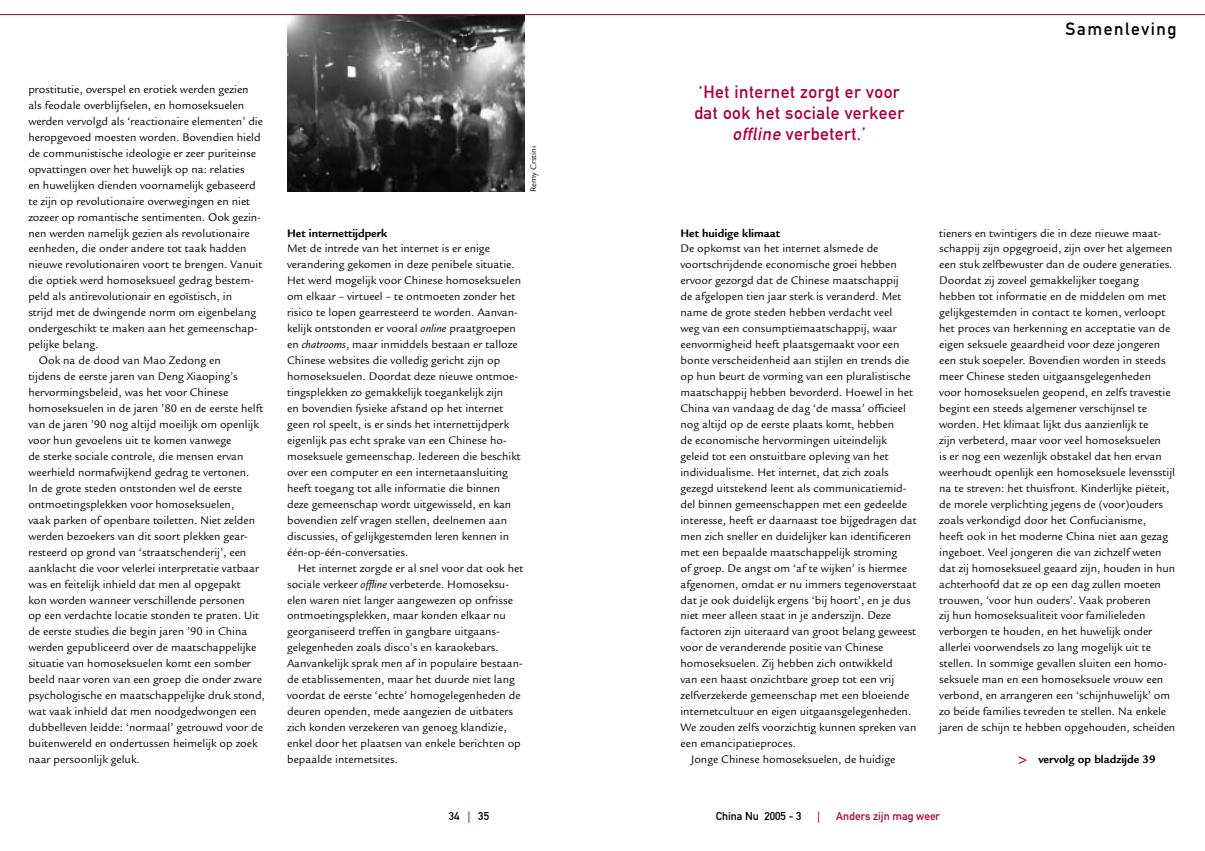
<style>
.page{position:relative;width:1205px;height:851px;background:#fff}
.page>*{position:absolute;margin:0;border:0;box-sizing:border-box;transform-origin:0 0}
.streamer{font:17.5px/21px "DIN Mittelschrift";letter-spacing:.03em;color:#ae0040;text-align:center}
.t1{font:17.5px "DIN Mittelschrift";letter-spacing:.09em;color:#000}
.t2{font:15px "DIN Mittelschrift";color:#ae0040}
.Rubriek_-_tekst{font:11.88px/16px "Legacy Sans";color:#000}
.Rubriek_-_tekst-2{font:700 11.88px "Legacy Sans";color:#000}
.Rubriek_-_subkopje{font:700 11.88px "Legacy Sans";color:#000}
.t3{font:11.25px "DIN Mittelschrift";color:#000}
.t4{font:11.25px "DIN Mittelschrift";color:#ae0040}
.Foto_bijschrift{font:8.75px "Legacy Sans";color:#000}
.s1{font-style:italic}
.s2{color:#ae0040}
</style>
<div class="page">
<img style="left:287px;top:15px;width:237px;height:176px">
<hr style="left:0;top:14px;width:1205px;height:1px;background:#ae0040">
<p class="Rubriek_-_tekst" style="left:28px;top:81px;width:236px">prostitutie, overspel en erotiek werden gezien als feodale overblijfselen, en homoseksuelen werden vervolgd als ‘reactionaire elementen’ die heropgevoed moesten worden. Bovendien hield de communistische ideologie er zeer puriteinse opvattingen over het huwelijk op na: relaties<br>en huwelijken dienden voornamelijk gebaseerd te zijn op revolutionaire overwegingen en niet zozeer op romantische sentimenten. Ook gezin&shy;nen werden namelijk gezien als revolutionaire eenheden, die onder andere tot taak hadden nieuwe revolutionairen voort te brengen. Vanuit die optiek werd homoseksueel gedrag bestem&shy;peld als antirevolutionair en egoïstisch, in<br>strijd met de dwingende norm om eigenbelang ondergeschikt te maken aan het gemeenschap&shy;pelijke belang.</p>
<p class="Rubriek_-_tekst" style="left:28px;top:352px;width:238px;text-indent:11px">Ook na de dood van Mao Zedong en<br>tijdens de eerste jaren van Deng Xiaoping’s hervormingsbeleid, was het voor Chinese homoseksuelen in de jaren ’80 en de eerste helft van de jaren ’90 nog altijd moeilijk om openlijk voor hun gevoelens uit te komen vanwege<br>de sterke sociale controle, die mensen ervan weerhield normafwijkend gedrag te vertonen.<br>In de grote steden ontstonden wel de eerste ontmoetingsplekken voor homoseksuelen,<br>vaak parken of openbare toiletten. Niet zelden werden bezoekers van dit soort plekken gear&shy;resteerd op grond van ‘straatschenderij’, een aanklacht die voor velerlei interpretatie vatbaar was en feitelijk inhield dat men al opgepakt<br>kon worden wanneer verschillende personen<br>op een verdachte locatie stonden te praten. Uit de eerste studies die begin jaren ’90 in China werden gepubliceerd over de maatschappelijke situatie van homoseksuelen komt een somber beeld naar voren van een groep die onder zware psychologische en maatschappelijke druk stond, wat vaak inhield dat men noodgedwongen een dubbelleven leidde: ‘normaal’ getrouwd voor de buitenwereld en ondertussen heimelijk op zoek naar persoonlijk geluk.</p>
<p class="Foto_bijschrift" style="left:528px;top:192px;width:48px;rotate:-90deg">Remy Crstini</p>
<p class="Rubriek_-_tekst-2" style="left:287px;top:226px;width:102px">Het internettijdperk</p>
<p class="Rubriek_-_tekst" style="left:287px;top:241px;width:236px">Met de intrede van het internet is er enige verandering gekomen in deze penibele situatie.<br>Het werd mogelijk voor Chinese homoseksuelen om elkaar – virtueel – te ontmoeten zonder het risico te lopen gearresteerd te worden. Aanvan&shy;kelijk ontstonden er vooral <span class="s1">online</span> praatgroepen en <span class="s1">chatrooms</span>, maar inmiddels bestaan er talloze Chinese websites die volledig gericht zijn op homoseksuelen. Doordat deze nieuwe ontmoe&shy;tingsplekken zo gemakkelijk toegankelijk zijn<br>en bovendien fysieke afstand op het internet geen rol speelt, is er sinds het internettijdperk eigenlijk pas echt sprake van een Chinese ho&shy;moseksuele gemeenschap. Iedereen die beschikt over een computer en een internetaansluiting heeft toegang tot alle informatie die binnen deze gemeenschap wordt uitgewisseld, en kan bovendien zelf vragen stellen, deelnemen aan discussies, of gelijkgestemden leren kennen in één-op-één-conversaties.</p>
<p class="Rubriek_-_tekst" style="left:287px;top:560px;width:238px;text-indent:11px">Het internet zorgde er al snel voor dat ook het sociale verkeer <span class="s1">offline</span> verbeterde. Homoseksu&shy;elen waren niet langer aangewezen op onfrisse ontmoetingsplekken, maar konden elkaar nu georganiseerd treffen in gangbare uitgaans&shy;gelegenheden zoals disco’s en karaokebars.<br>Aanvankelijk sprak men af in populaire bestaan&shy;de etablissementen, maar het duurde niet lang voordat de eerste ‘echte’ homogelegenheden de deuren openden, mede aangezien de uitbaters zich konden verzekeren van genoeg klandizie, enkel door het plaatsen van enkele berichten op bepaalde internetsites.</p>
<p class="t3" style="left:449px;top:809px;width:42px">34 <span class="s2">|</span> 35</p>
<p class="streamer" style="left:694px;top:82px;width:212px">‘Het internet zorgt er voor dat ook het sociale verkeer <span class="s1">offline</span> verbetert.’</p>
<p class="t1" style="left:1065px;top:18px;width:113px">Samenleving</p>
<p class="Rubriek_-_subkopje" style="left:680px;top:226px;width:101px">Het huidige klimaat</p>
<p class="Rubriek_-_tekst" style="left:680px;top:241px;width:238px">De opkomst van het internet alsmede de voortschrijdende economische groei hebben ervoor gezorgd dat de Chinese maatschappij<br>de afgelopen tien jaar sterk is veranderd. Met name de grote steden hebben verdacht veel<br>weg van een consumptiemaatschappij, waar eenvormigheid heeft plaatsgemaakt voor een bonte verscheidenheid aan stijlen en trends die op hun beurt de vorming van een pluralistische maatschappij hebben bevorderd. Hoewel in het China van vandaag de dag ‘de massa’ officieel nog altijd op de eerste plaats komt, hebben<br>de economische hervormingen uiteindelijk geleid tot een onstuitbare opleving van het individualisme. Het internet, dat zich zoals gezegd uitstekend leent als communicatiemid&shy;del binnen gemeenschappen met een gedeelde interesse, heeft er daarnaast toe bijgedragen dat men zich sneller en duidelijker kan identificeren met een bepaalde maatschappelijk stroming<br>of groep. De angst om ‘af te wijken’ is hiermee afgenomen, omdat er nu immers tegenoverstaat dat je ook duidelijk ergens ‘bij hoort’, en je dus niet meer alleen staat in je anderszijn. Deze factoren zijn uiteraard van groot belang geweest voor de veranderende positie van Chinese homoseksuelen. Zij hebben zich ontwikkeld<br>van een haast onzichtbare groep tot een vrij zelfverzekerde gemeenschap met een bloeiende internetcultuur en eigen uitgaansgelegenheden.<br>We zouden zelfs voorzichtig kunnen spreken van een emancipatieproces.</p>
<p class="Rubriek_-_tekst" style="left:691px;top:751px;width:206px">Jonge Chinese homoseksuelen, de huidige</p>
<p class="Rubriek_-_tekst" style="left:939px;top:225px;width:238px">tieners en twintigers die in deze nieuwe maat&shy;schappij zijn opgegroeid, zijn over het algemeen een stuk zelfbewuster dan de oudere generaties.<br>Doordat zij zoveel gemakkelijker toegang hebben tot informatie en de middelen om met gelijkgestemden in contact te komen, verloopt het proces van herkenning en acceptatie van de eigen seksuele geaardheid voor deze jongeren een stuk soepeler. Bovendien worden in steeds meer Chinese steden uitgaansgelegenheden voor homoseksuelen geopend, en zelfs travestie begint een steeds algemener verschijnsel te worden. Het klimaat lijkt dus aanzienlijk te<br>zijn verbeterd, maar voor veel homoseksuelen<br>is er nog een wezenlijk obstakel dat hen ervan weerhoudt openlijk een homoseksuele levensstijl na te streven: het thuisfront. Kinderlijke piëteit, de morele verplichting jegens de (voor)ouders zoals verkondigd door het Confucianisme,<br>heeft ook in het moderne China niet aan gezag ingeboet. Veel jongeren die van zichzelf weten dat zij homoseksueel geaard zijn, houden in hun achterhoofd dat ze op een dag zullen moeten trouwen, ‘voor hun ouders’. Vaak proberen<br>zij hun homoseksualiteit voor familieleden verborgen te houden, en het huwelijk onder allerlei voorwendsels zo lang mogelijk uit te stellen. In sommige gevallen sluiten een homo&shy;seksuele man en een homoseksuele vrouw een verbond, en arrangeren een ‘schijnhuwelijk’ om zo beide families tevreden te stellen. Na enkele jaren de schijn te hebben opgehouden, scheiden</p>
<p class="t2" style="left:1018px;top:749px;width:11px">&gt;</p>
<p class="Rubriek_-_tekst-2" style="left:1038px;top:752px;width:119px">vervolg op bladzijde 39</p>
<p class="t3" style="left:716px;top:809px;width:87px">China Nu 2005 - 3</p>
<p class="t4" style="left:817px;top:809px;width:4px">|</p>
<p class="t4" style="left:836px;top:809px;width:105px">Anders zijn mag weer</p>
</div>
